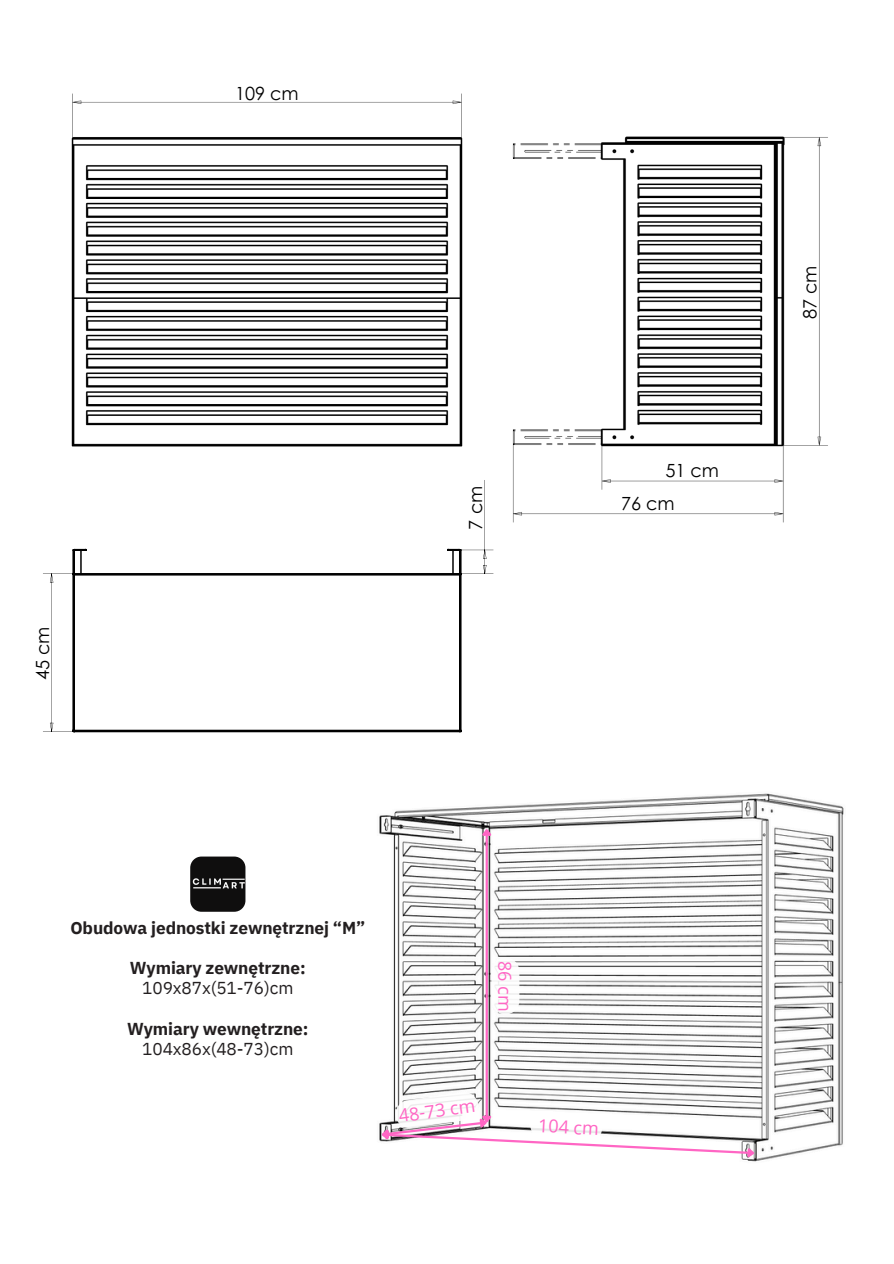
<style>
.page{position:relative;width:894px;height:1264px;background:#fff}
.page>*{position:absolute;margin:0;border:0;box-sizing:border-box;transform-origin:0 0}
.t1{font:18.15px "Century Gothic";color:#000}
.t2{font:18px "Open Sans";color:#ff66c4}
.t3{font:700 17.25px "IBM Plex Sans";letter-spacing:-.005em;color:#231f20}
.t4{font:17.25px "IBM Plex Sans";letter-spacing:-.005em;color:#231f20}
</style>
<div class="page">
<img style="left:71px;top:93px;width:392px;height:354px">
<svg style="left:461px;top:480px;width:32px;height:94px"></svg>
<svg style="left:43px;top:573px;width:29px;height:158px"></svg>
<svg style="left:72px;top:549px;width:389px;height:182px"></svg>
<img style="left:512px;top:136px;width:316px;height:387px">
<img style="left:379px;top:793px;width:465px;height:369px">
<hr style="left:485px;top:835px;width:2px;height:281px;background:#ff66c4">
<svg style="left:480px;top:826px;width:14px;height:11px"></svg>
<img style="left:190px;top:856px;width:55px;height:55px;border-radius:11px">
<svg style="left:379px;top:1090px;width:378px;height:71px"></svg>
<div style="left:491px;top:957px;width:28px;height:57px;background:#fff;border-radius:14px"></div>
<p class="t1" style="left:29px;top:680px;width:55px;rotate:-90deg">45 cm</p>
<p class="t1" style="left:235px;top:79px;width:65px">109 cm</p>
<p class="t1" style="left:461px;top:529px;width:45px;rotate:-90deg">7cm</p>
<p class="t1" style="left:665px;top:457px;width:55px">51 cm</p>
<p class="t1" style="left:621px;top:489px;width:55px">76 cm</p>
<p class="t1" style="left:795px;top:319px;width:55px;rotate:-90deg">87 cm</p>
<h1 class="t3" style="left:70px;top:915px;width:296px">Obudowa jednostki zewnętrznej “M”</h1>
<p class="t3" style="left:130px;top:956px;width:177px">Wymiary zewnętrzne:</p>
<p class="t4" style="left:142px;top:976px;width:153px">109x87x(51-76)cm</p>
<p class="t3" style="left:127px;top:1017px;width:183px">Wymiary wewnętrzne:</p>
<p class="t4" style="left:142px;top:1037px;width:153px">104x86x(48-73)cm</p>
<p class="t2" style="left:517px;top:960px;width:52px;rotate:90deg">86 cm</p>
<p class="t2" style="left:397px;top:1103px;width:78px;rotate:-8deg">48-73 cm</p>
<p class="t2" style="left:538px;top:1112px;width:62px;rotate:3deg">104 cm</p>
</div>
